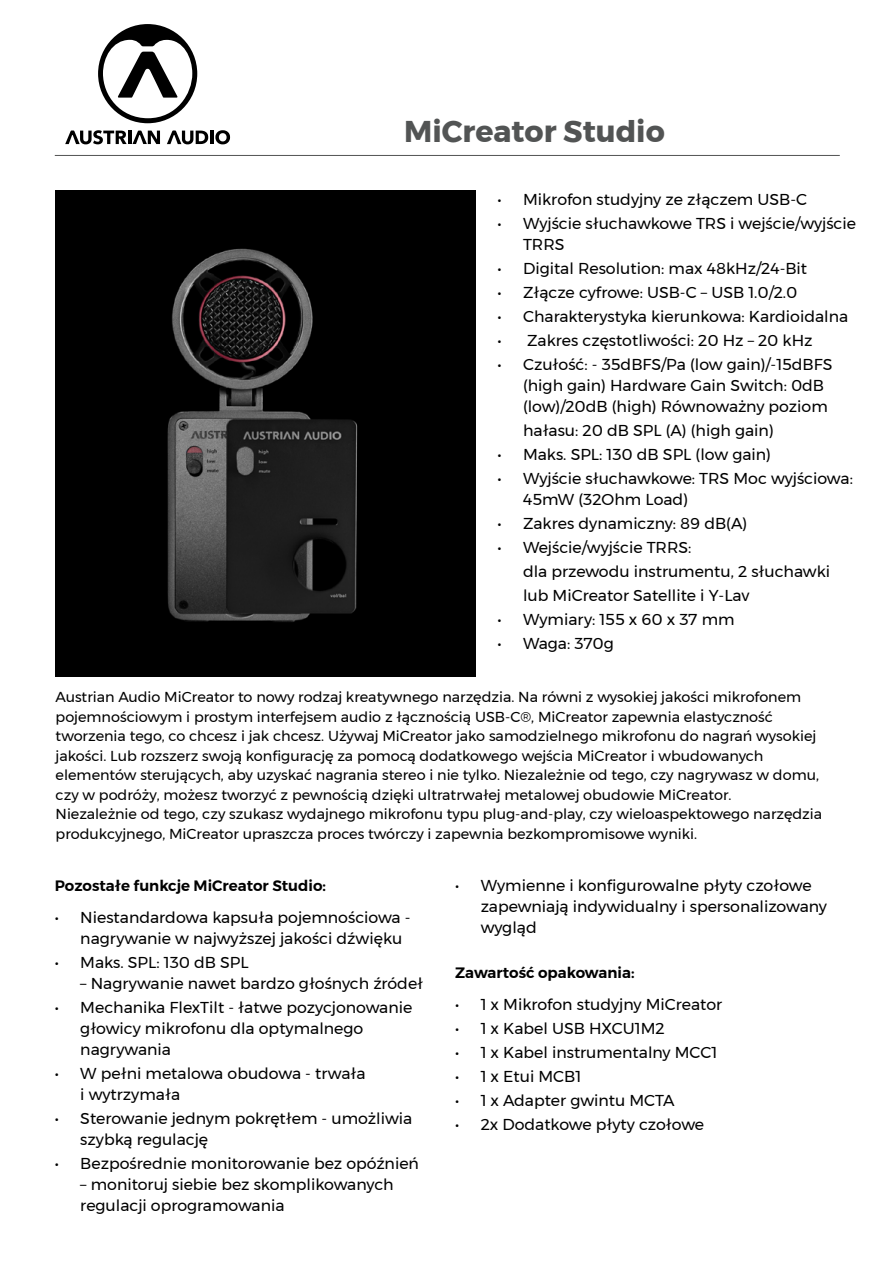
<style>
.page{position:relative;width:893px;height:1263px;background:#fff}
.page>*{position:absolute;margin:0;border:0;box-sizing:border-box;transform-origin:0 0}
.t1{font:700 30px "Montserrat";color:#525454}
.t2{font:15.75px/21px "Montserrat";color:#000}
.t3{font:600 15px "Montserrat";color:#000}
.t4{font:14.4px/19.5px "Montserrat";color:#000}
</style>
<div class="page">
<hr style="left:55px;top:155px;width:785px;height:1px;background:#525353">
<svg style="left:98px;top:24px;width:99px;height:99px"></svg>
<svg style="left:65px;top:130px;width:95px;height:14px"></svg>
<svg style="left:167px;top:130px;width:63px;height:14px"></svg>
<div style="left:56px;top:190px;width:420px;height:486px;background:#000"></div>
<img style="left:167px;top:248px;width:191px;height:374px">
<h1 class="t1" style="left:404px;top:107px;width:262px">MiCreator Studio</h1>
<p class="t2" style="left:497px;top:189px;width:311px">• Mikrofon studyjny ze złączem USB-C</p>
<p class="t2" style="left:523px;top:213px;width:334px;text-indent:-26px">• Wyjście słuchawkowe TRS i wejście/wyjście<br>TRRS</p>
<p class="t2" style="left:497px;top:258px;width:311px">• Digital Resolution: max 48kHz/24-Bit</p>
<p class="t2" style="left:497px;top:282px;width:301px">• Złącze cyfrowe: USB-C – USB 1.0/2.0</p>
<p class="t2" style="left:497px;top:306px;width:352px">• Charakterystyka kierunkowa: Kardioidalna</p>
<p class="t2" style="left:497px;top:330px;width:317px">• Zakres częstotliwości: 20 Hz – 20 kHz</p>
<p class="t2" style="left:523px;top:354px;width:311px;text-indent:-26px">• Czułość: - 35dBFS/Pa (low gain)/-15dBFS (high gain) Hardware Gain Switch: 0dB (low)/20dB (high) Równoważny poziom</p>
<p class="t2" style="left:523px;top:420px;width:252px">hałasu: 20 dB SPL (A) (high gain)</p>
<p class="t2" style="left:497px;top:444px;width:275px">• Maks. SPL: 130 dB SPL (low gain)</p>
<p class="t2" style="left:523px;top:468px;width:331px;text-indent:-26px">• Wyjście słuchawkowe: TRS Moc wyjściowa:<br>45mW (32Ohm Load)</p>
<p class="t2" style="left:497px;top:513px;width:251px">• Zakres dynamiczny: 89 dB(A)</p>
<p class="t2" style="left:523px;top:536px;width:309px;line-height:24px;text-indent:-26px">• Wejście/wyjście TRRS:<br>dla przewodu instrumentu, 2 słuchawki lub MiCreator Satellite i Y-Lav</p>
<p class="t2" style="left:497px;top:609px;width:239px">• Wymiary: 155 x 60 x 37 mm</p>
<p class="t2" style="left:497px;top:633px;width:118px">• Waga: 370g</p>
<p class="t4" style="left:56px;top:687px;width:768px">Austrian Audio MiCreator to nowy rodzaj kreatywnego narzędzia. Na równi z wysokiej jakości mikrofonem pojemnościowym i prostym interfejsem audio z łącznością USB-C®, MiCreator zapewnia elastyczność tworzenia tego, co chcesz i jak chcesz. Używaj MiCreator jako samodzielnego mikrofonu do nagrań wysokiej jakości. Lub rozszerz swoją konfigurację za pomocą dodatkowego wejścia MiCreator i wbudowanych elementów sterujących, aby uzyskać nagrania stereo i nie tylko. Niezależnie od tego, czy nagrywasz w domu, czy w podróży, możesz tworzyć z pewnością dzięki ultratrwałej metalowej obudowie MiCreator.<br>Niezależnie od tego, czy szukasz wydajnego mikrofonu typu plug-and-play, czy wieloaspektowego narzędzia produkcyjnego, MiCreator upraszcza proces twórczy i zapewnia bezkompromisowe wyniki.</p>
<p class="t3" style="left:55px;top:873px;width:273px">Pozostałe funkcje MiCreator Studio:</p>
<p class="t2" style="left:80px;top:907px;width:332px;text-indent:-26px">• Niestandardowa kapsuła pojemnościowa - nagrywanie w najwyższej jakości dźwięku</p>
<p class="t2" style="left:55px;top:952px;width:195px">• Maks. SPL: 130 dB SPL</p>
<p class="t2" style="left:80px;top:973px;width:344px">– Nagrywanie nawet bardzo głośnych źródeł</p>
<p class="t2" style="left:80px;top:997px;width:334px;text-indent:-26px">• Mechanika FlexTilt - łatwe pozycjonowanie głowicy mikrofonu dla optymalnego nagrywania</p>
<p class="t2" style="left:80px;top:1063px;width:287px;text-indent:-26px">• W pełni metalowa obudowa - trwała i wytrzymała</p>
<p class="t2" style="left:80px;top:1108px;width:333px;text-indent:-26px">• Sterowanie jednym pokrętłem - umożliwia szybką regulację</p>
<p class="t2" style="left:55px;top:1153px;width:366px">• Bezpośrednie monitorowanie bez opóźnień</p>
<p class="t2" style="left:80px;top:1174px;width:315px">– monitoruj siebie bez skomplikowanych regulacji oprogramowania</p>
<p class="t2" style="left:481px;top:875px;width:348px;text-indent:-26px">• Wymienne i konfigurowalne płyty czołowe zapewniają indywidualny i spersonalizowany wygląd</p>
<p class="t3" style="left:455px;top:960px;width:181px">Zawartość opakowania:</p>
<p class="t2" style="left:455px;top:994px;width:269px">• 1 x Mikrofon studyjny MiCreator</p>
<p class="t2" style="left:455px;top:1018px;width:211px">• 1 x Kabel USB HXCU1M2</p>
<p class="t2" style="left:455px;top:1042px;width:264px">• 1 x Kabel instrumentalny MCC1</p>
<p class="t2" style="left:455px;top:1066px;width:128px">• 1 x Etui MCB1</p>
<p class="t2" style="left:455px;top:1090px;width:221px">• 1 x Adapter gwintu MCTA</p>
<p class="t2" style="left:455px;top:1114px;width:250px">• 2x Dodatkowe płyty czołowe</p>
</div>
